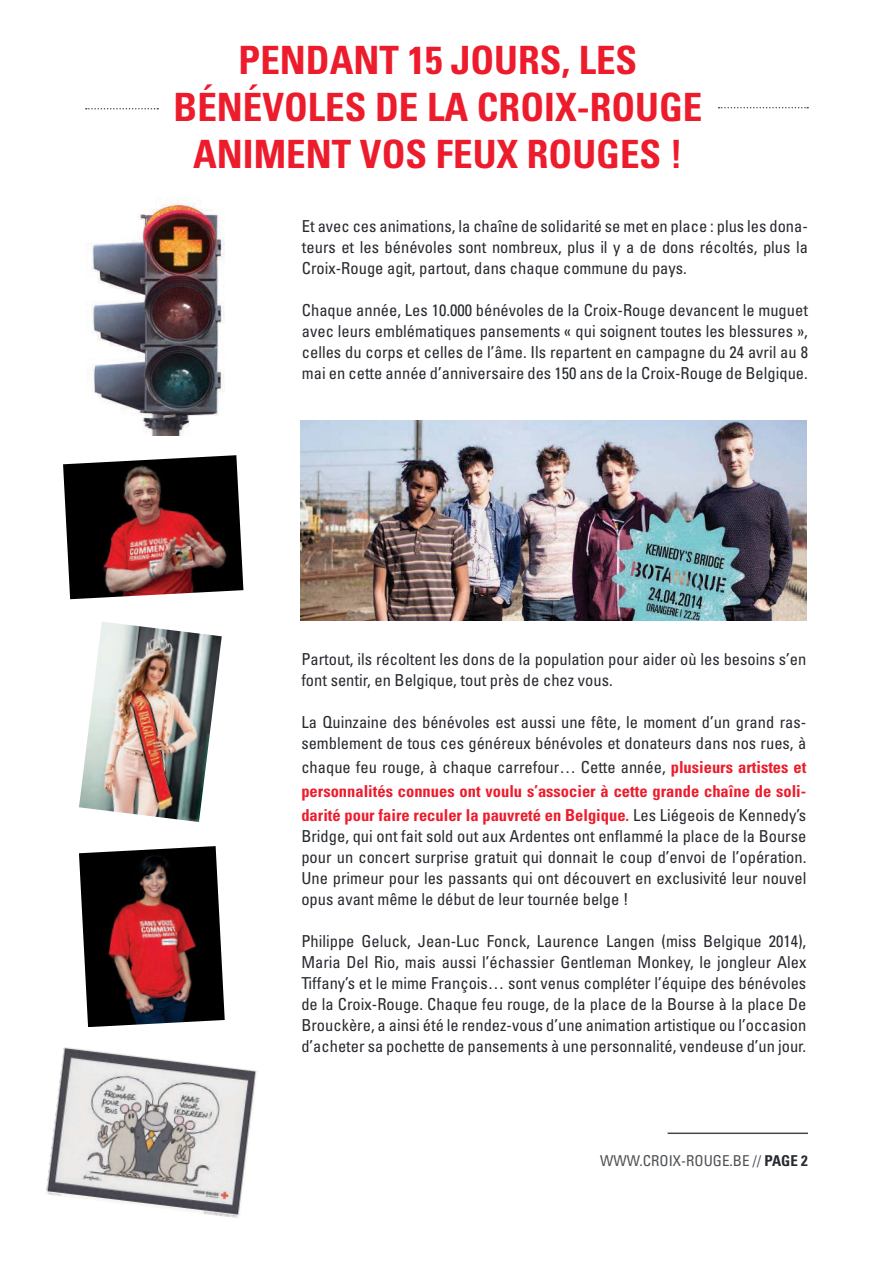
<style>
.page{position:relative;width:893px;height:1263px;background:#fff}
.page>*{position:absolute;margin:0;border:0;box-sizing:border-box;transform-origin:0 0}
.t1{font:700 condensed 39px/46.8px "Univers LT Std";color:#ed1c2c;text-align:center}
.t2{font:condensed 16.5px/21px "Univers LT Std";color:#272a2f;text-align:justify}
.t3{font:700 condensed 16.5px/24px "Univers LT Std";color:#ed1c2c;text-align:justify}
.t4{font:condensed 15px "Univers LT Std";color:#505356}
.s1{font-weight:400;color:#272a2f}
.s2{font-weight:700;color:#272a2f}
</style>
<div class="page">
<hr style="left:668px;top:1132px;width:140px;height:2px;background:#45484b">
<svg style="left:86px;top:108px;width:72px;height:1px"></svg>
<svg style="left:719px;top:107px;width:89px;height:1px"></svg>
<img style="left:79px;top:846px;width:146px;height:181px">
<img style="left:63px;top:455px;width:180px;height:144px">
<img style="left:79px;top:622px;width:143px;height:200px">
<img style="left:88px;top:200px;width:137px;height:236px">
<img style="left:301px;top:421px;width:505px;height:200px">
<img style="left:46px;top:1047px;width:212px;height:171px">
<h1 class="t1" style="left:174px;top:37px;width:530px">PENDANT 15 JOURS, LES<br>BéNéVOLES DE LA CROIX-ROUGE<br>ANIMENT VOS FEUX ROUGES !</h1>
<p class="t2" style="left:302px;top:215px;width:508px">Et avec ces animations, la chaîne de solidarité se met en place : plus les dona&shy;teurs et les bénévoles sont nombreux, plus il y a de dons récoltés, plus la Croix-Rouge agit, partout, dans chaque commune du pays.</p>
<p class="t2" style="left:302px;top:299px;width:508px">Chaque année, Les 10.000 bénévoles de la Croix-Rouge devancent le muguet avec leurs emblématiques pansements « qui soignent toutes les blessures », celles du corps et celles de l’âme. Ils repartent en campagne du 24 avril au 8 mai en cette année d’anniversaire des 150 ans de la Croix-Rouge de Belgique.</p>
<p class="t2" style="left:301px;top:648px;width:506px">Partout, ils récoltent les dons de la population pour aider où les besoins s’en font sentir, en Belgique, tout près de chez vous.</p>
<p class="t2" style="left:301px;top:711px;width:506px">La Quinzaine des bénévoles est aussi une fête, le moment d’un grand ras&shy;semblement de tous ces généreux bénévoles et donateurs dans nos rues, à</p>
<p class="t3" style="left:301px;top:755px;width:506px"><span class="s1">chaque feu rouge, à chaque carrefour… Cette année,</span> plusieurs artistes et personnalités connues ont voulu s’associer à cette grande chaîne de soli&shy;darité pour faire reculer la pauvreté en Belgique. <span class="s1">Les Liégeois de Kennedy’s</span></p>
<p class="t2" style="left:301px;top:825px;width:506px">Bridge, qui ont fait sold out aux Ardentes ont enflammé la place de la Bourse pour un concert surprise gratuit qui donnait le coup d’envoi de l’opération.<br>Une primeur pour les passants qui ont découvert en exclusivité leur nouvel opus avant même le début de leur tournée belge !</p>
<p class="t2" style="left:301px;top:930px;width:506px">Philippe Geluck, Jean-Luc Fonck, Laurence Langen (miss Belgique 2014), Maria Del Rio, mais aussi l’échassier Gentleman Monkey, le jongleur Alex Tiffany’s et le mime François… sont venus compléter l’équipe des bénévoles de la Croix-Rouge. Chaque feu rouge, de la place de la Bourse à la place De Brouckère, a ainsi été le rendez-vous d’une animation artistique ou l’occasion d’acheter sa pochette de pansements à une personnalité, vendeuse d’un jour.</p>
<p class="t4" style="left:600px;top:1151px;width:209px">WWW.CROIX-ROUGE.BE // <span class="s2">PAGE 2</span></p>
</div>
